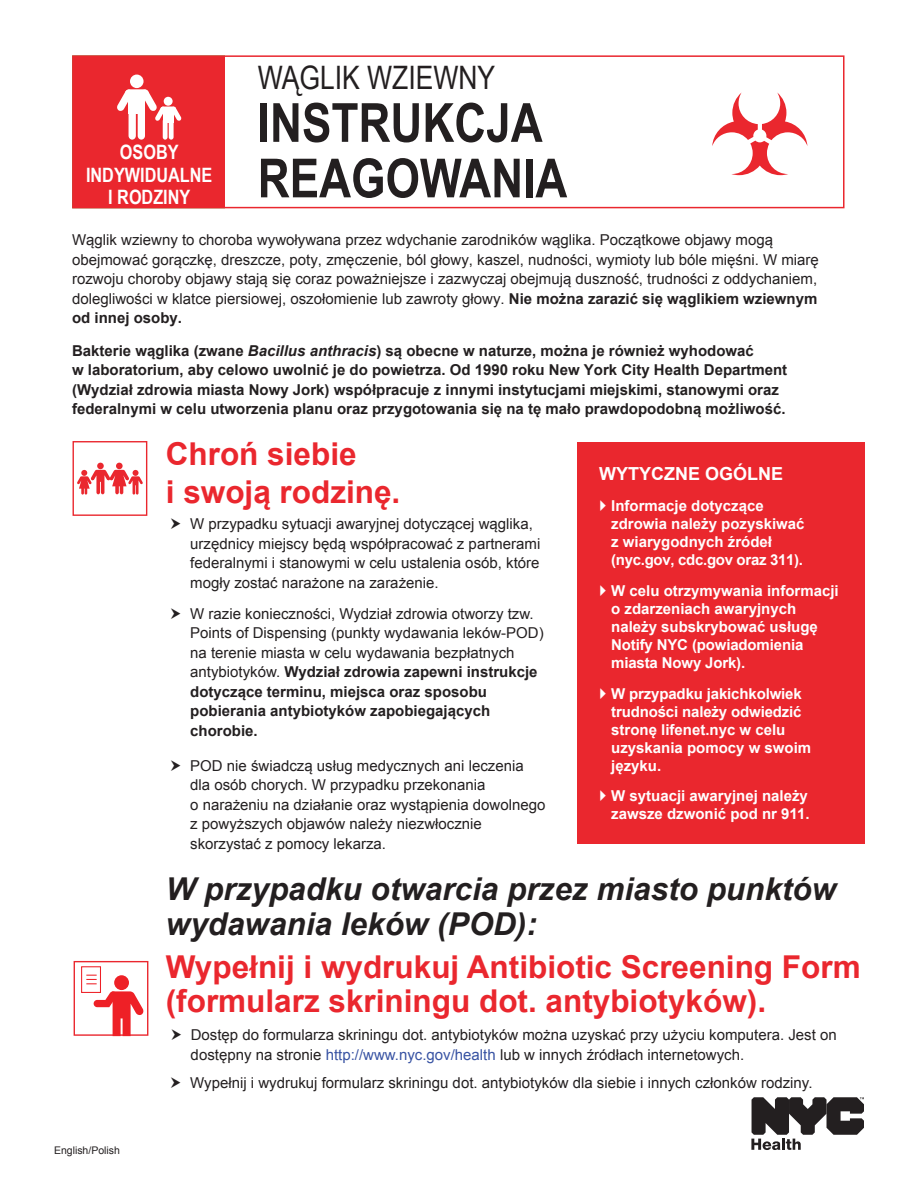
<style>
.page{position:relative;width:918px;height:1188px;background:#fff}
.page>*{position:absolute;margin:0;border:0;box-sizing:border-box;transform-origin:0 0}
.t1{font:700 54px/55.5px "Arial Narrow";color:#231f20}
.t2{font:32.25px "Arial Narrow";color:#231f20}
.t3{font:700 31.5px/37.8px "Arial";color:#ea272e}
.t4{font:italic 700 31.5px/34.5px "Arial";color:#231f20}
.t5{font:700 19.8px/22.5px "Arial Narrow";color:#fff;text-align:center}
.t6{font:700 18px "Arial";color:#fff}
.BODY_COPY{font:15px/19.5px "Arial";color:#231f20}
.general_guildlines{font:700 15px/18px "Arial";color:#fff}
.BODY_COPY-2{font:700 15px/19.5px "Arial";color:#231f20}
.t7{font:10.5px "Arial";color:#231f20}
.s1{font-weight:700}
.s2{font-style:italic}
.s3{color:#3853a3}
</style>
<div class="page">
<svg style="left:751px;top:1097px;width:113px;height:53px"></svg>
<div style="left:73px;top:56px;width:152px;height:152px;background:#ea272e"></div>
<div style="left:72px;top:55px;width:773px;height:153px;border:2px solid #ea272e"></div>
<div style="left:129px;top:108px;width:7px;height:32px;background:#fff;border-radius:4px"></div>
<div style="left:138px;top:108px;width:7px;height:32px;background:#fff;border-radius:4px"></div>
<div style="left:130px;top:75px;width:14px;height:13px;background:#fff;border-radius:50%"></div>
<div style="left:163px;top:110px;width:11px;height:13px;background:#fff"></div>
<div style="left:163px;top:119px;width:5px;height:21px;background:#fff;border-radius:3px"></div>
<div style="left:169px;top:119px;width:5px;height:21px;background:#fff;border-radius:3px"></div>
<svg style="left:117px;top:89px;width:65px;height:32px"></svg>
<div style="left:161px;top:107px;width:15px;height:5px;background:#fff;border-radius:3px"></div>
<div style="left:164px;top:97px;width:9px;height:9px;background:#fff;border-radius:50%"></div>
<div style="left:73px;top:441px;width:74px;height:75px;border:1px solid #ea272e"></div>
<div style="left:74px;top:961px;width:74px;height:75px;border:1px solid #ea272e"></div>
<div style="left:578px;top:442px;width:287px;height:402px;background:#ea272e"></div>
<svg style="left:712px;top:92px;width:95px;height:83px"></svg>
<div style="left:81px;top:966px;width:20px;height:27px;border:1px solid #ee2026"></div>
<div style="left:97px;top:463px;width:7px;height:6px;background:#ea272e;border-radius:50%"></div>
<div style="left:116px;top:463px;width:7px;height:6px;background:#ea272e;border-radius:50%"></div>
<svg style="left:77px;top:470px;width:66px;height:25px"></svg>
<svg style="left:86px;top:975px;width:11px;height:9px"></svg>
<div style="left:114px;top:975px;width:15px;height:15px;background:#ee2026;border-radius:50%"></div>
<svg style="left:94px;top:991px;width:50px;height:45px"></svg>
<p class="t2" style="left:258px;top:54px;width:239px">WĄGLIK WZIEWNY</p>
<p class="t1" style="left:258px;top:92px;width:311px">INSTRUKCJA<br>REAGOWANIA</p>
<p class="t5" style="left:86px;top:140px;width:128px">OSOBY<br>INDYWIDUALNE<br>I RODZINY</p>
<p class="BODY_COPY" style="left:72px;top:230px;width:748px">Wąglik wziewny to choroba wywoływana przez wdychanie zarodników wąglika. Początkowe objawy mogą obejmować gorączkę, dreszcze, poty, zmęczenie, ból głowy, kaszel, nudności, wymioty lub bóle mięśni. W miarę rozwoju choroby objawy stają się coraz poważniejsze i zazwyczaj obejmują duszność, trudności z oddychaniem, dolegliwości w klatce piersiowej, oszołomienie lub zawroty głowy. <span class="s1">Nie można zarazić się wąglikiem wziewnym od innej osoby.</span></p>
<p class="BODY_COPY-2" style="left:72px;top:341px;width:717px">Bakterie wąglika (zwane <span class="s2">Bacillus anthracis</span>) są obecne w naturze, można je również wyhodować<br>w laboratorium, aby celowo uwolnić je do powietrza. Od 1990 roku New York City Health Department (Wydział zdrowia miasta Nowy Jork) współpracuje z innymi instytucjami miejskimi, stanowymi oraz federalnymi w celu utworzenia planu oraz przygotowania się na tę mało prawdopodobną możliwość.</p>
<p class="t3" style="left:166px;top:436px;width:236px">Chroń siebie<br>i swoją rodzinę.</p>
<p class="BODY_COPY" style="left:190px;top:514px;width:352px">W przypadku sytuacji awaryjnej dotyczącej wąglika, urzędnicy miejscy będą współpracować z partnerami federalnymi i stanowymi w celu ustalenia osób, które mogły zostać narażone na zarażenie.</p>
<p class="BODY_COPY" style="left:190px;top:604px;width:355px">W razie konieczności, Wydział zdrowia otworzy tzw.<br>Points of Dispensing (punkty wydawania leków-POD) na terenie miasta w celu wydawania bezpłatnych antybiotyków. <span class="s1">Wydział zdrowia zapewni instrukcje dotyczące terminu, miejsca oraz sposobu pobierania antybiotyków zapobiegających chorobie.</span></p>
<p class="BODY_COPY" style="left:190px;top:756px;width:357px">POD nie świadczą usług medycznych ani leczenia dla osób chorych. W przypadku przekonania<br>o narażeniu na działanie oraz wystąpienia dowolnego z powyższych objawów należy niezwłocznie skorzystać z pomocy lekarza.</p>
<p class="t6" style="left:599px;top:462px;width:186px">WYTYCZNE OGÓLNE</p>
<p class="general_guildlines" style="left:611px;top:497px;width:195px">Informacje dotyczące zdrowia należy pozyskiwać z wiarygodnych źródeł (nyc.gov, cdc.gov oraz 311).</p>
<p class="general_guildlines" style="left:611px;top:582px;width:229px">W celu otrzymywania informacji o zdarzeniach awaryjnych należy subskrybować usługę<br>Notify NYC (powiadomienia miasta Nowy Jork).</p>
<p class="general_guildlines" style="left:611px;top:685px;width:202px">W przypadku jakichkolwiek trudności należy odwiedzić stronę lifenet.nyc w celu uzyskania pomocy w swoim języku.</p>
<p class="general_guildlines" style="left:611px;top:788px;width:200px">W sytuacji awaryjnej należy zawsze dzwonić pod nr 911.</p>
<p class="t7" style="left:54px;top:1143px;width:67px">English/Polish</p>
<p class="t4" style="left:166px;top:873px;width:672px">W przypadku otwarcia przez miasto punktów wydawania leków (POD):</p>
<p class="t3" style="left:166px;top:951px;width:696px;line-height:34.5px">Wypełnij i wydrukuj Antibiotic Screening Form (formularz skriningu dot. antybiotyków).</p>
<p class="BODY_COPY" style="left:191px;top:1026px;width:648px">Dostęp do formularza skriningu dot. antybiotyków można uzyskać przy użyciu komputera. Jest on dostępny na stronie <span class="s3">http://www.nyc.gov/health</span> lub w innych źródłach internetowych.</p>
<p class="BODY_COPY" style="left:190px;top:1073px;width:624px">Wypełnij i wydrukuj formularz skriningu dot. antybiotyków dla siebie i innych członków rodziny.</p>
</div>
